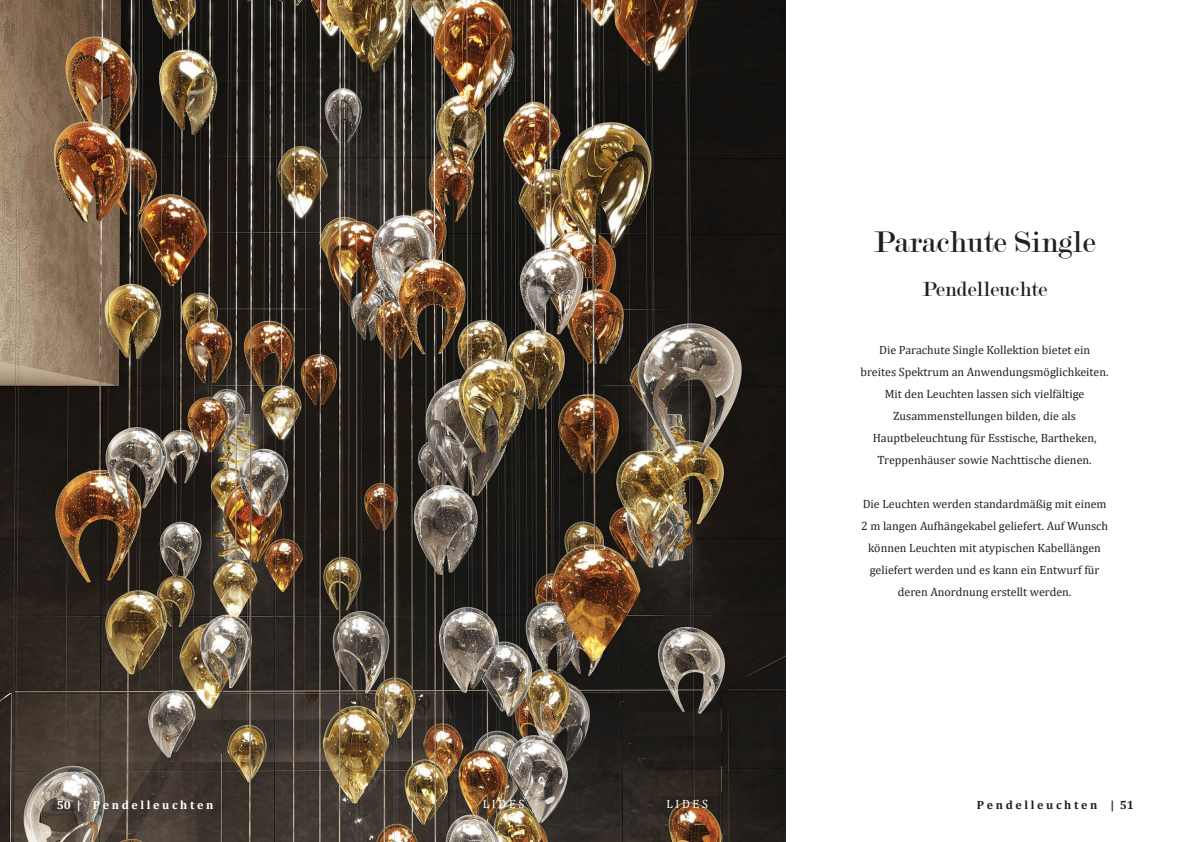
<style>
.page{position:relative;width:1191px;height:842px;background:#fff}
.page>*{position:absolute;margin:0;border:0;box-sizing:border-box;transform-origin:0 0}
.t1{font:32px "Modern";color:#231f20}
.t2{font:22px "Modern";color:#231f20}
.t3{font:12px/22px "Cambria";color:#231f20;text-align:center}
.t4{font:700 12px "Cambria";color:#fff}
.t5{font:700 12px "Cambria";color:#231f20}
.t6{font:12px "Cambria";color:#fff}
</style>
<div class="page">
<img style="left:0;top:0;width:785px;height:842px">
<p class="t1" style="left:873px;top:226px;width:223px">Parachute Single</p>
<p class="t2" style="left:922px;top:278px;width:127px">Pendelleuchte</p>
<p class="t3" style="left:860px;top:339px;width:249px">Die Parachute Single Kollektion bietet ein breites Spektrum an Anwendungsmöglichkeiten.<br>Mit den Leuchten lassen sich vielfältige Zusammenstellungen bilden, die als Hauptbeleuchtung für Esstische, Bartheken, Treppenhäuser sowie Nachttische dienen.</p>
<p class="t3" style="left:861px;top:493px;width:248px">Die Leuchten werden standardmäßig mit einem 2 m langen Aufhängekabel geliefert. Auf Wunsch können Leuchten mit atypischen Kabellängen geliefert werden und es kann ein Entwurf für deren Anordnung erstellt werden.</p>
<p class="t4" style="left:57px;top:796px;width:158px">50 | P e n d e l l e u c h t e n</p>
<p class="t5" style="left:976px;top:796px;width:159px">P e n d e l l e u c h t e n | 51</p>
<p class="t6" style="left:483px;top:797px;width:43px">L I D E S</p>
<p class="t6" style="left:666px;top:797px;width:43px">L I D E S</p>
</div>
